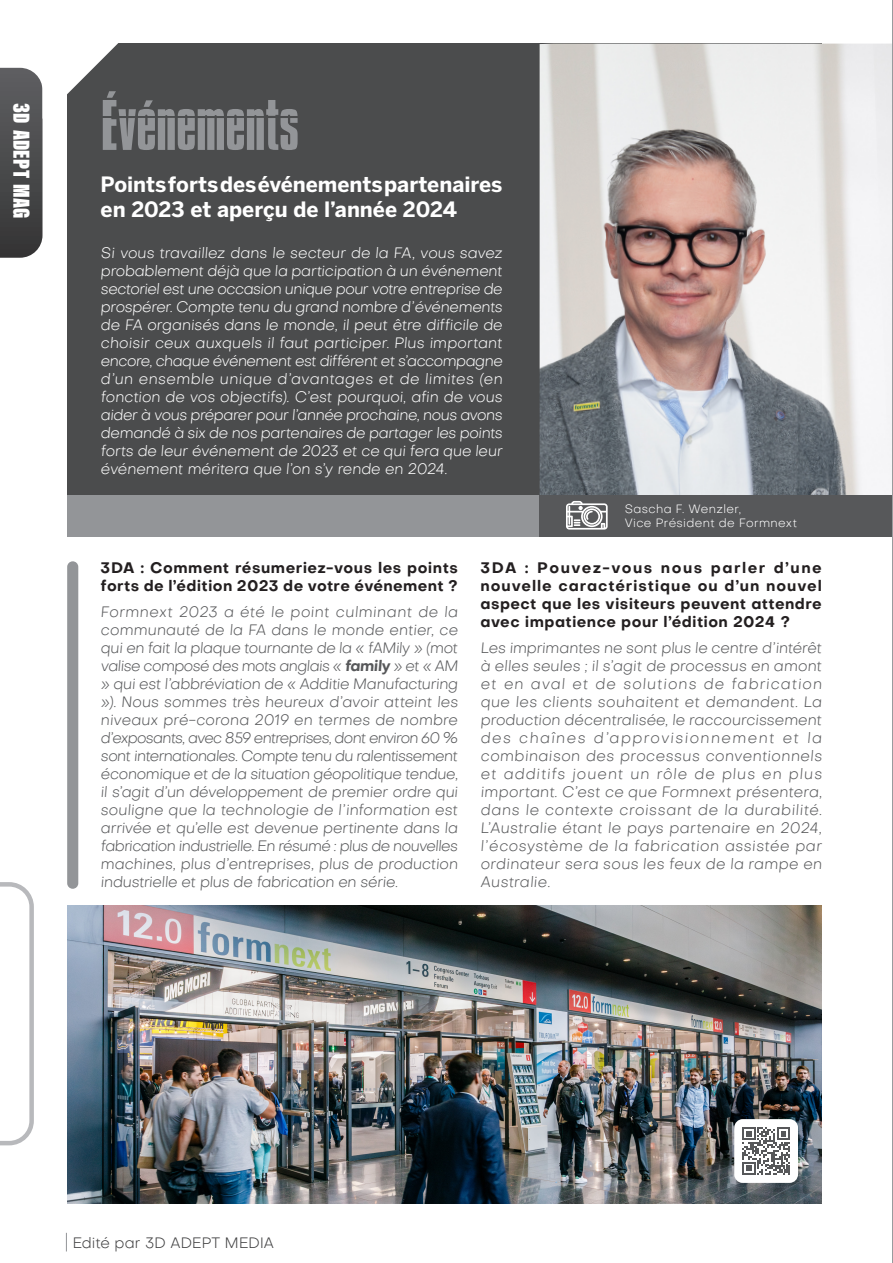
<style>
.page{position:relative;width:893px;height:1263px;background:#fff}
.page>*{position:absolute;margin:0;border:0;box-sizing:border-box;transform-origin:0 0}
.t1{font:61.5px "Impossible 0";letter-spacing:-.01em;color:#939598}
.t2{font:24px "Acumin Variable Concept";letter-spacing:-.215em;color:#fff}
.t3{font:700 21px/25.2px "Benton Sans";color:#fff}
.style_ymar_de_paragr{font:italic 300 15px/18px "Objective";letter-spacing:-.005em;color:#57585a;text-align:justify}
.style_Magazine_de_pa{font:italic 300 15px/18px "Objective";letter-spacing:-.005em;color:#fff;text-align:justify}
.style_ymar_de_paragr-2{font:700 15px/18px "Objective";letter-spacing:.025em;color:#231f20;text-align:justify}
.t4{font:300 15px "Objective";color:#3e3e3f}
.style_ymar_de_paragr-3{font:300 12px "Objective";letter-spacing:.035em;color:#fff}
.s1{font-weight:700}
</style>
<div class="page">
<svg style="left:66px;top:1233px;width:1px;height:18px"></svg>
<svg style="left:0;top:882px;width:34px;height:263px"></svg>
<div style="left:67px;top:44px;width:755px;height:493px;background:#4b4c4d"></div>
<div style="left:67px;top:495px;width:473px;height:42px;background:#939598"></div>
<svg style="left:0;top:43px;width:145px;height:215px"></svg>
<img style="left:540px;top:44px;width:352px;height:451px">
<div style="left:67px;top:561px;width:11px;height:328px;background:#939598;border-radius:6px"></div>
<hr style="left:892px;top:0;width:1px;height:1263px;background:#939598">
<img style="left:67px;top:905px;width:755px;height:298px">
<div style="left:734px;top:1119px;width:64px;height:64px;background:#fff;border-radius:9px"></div>
<svg style="left:742px;top:1127px;width:48px;height:48px"></svg>
<div style="left:540px;top:495px;width:352px;height:42px;background:#57585a"></div>
<svg style="left:566px;top:501px;width:42px;height:29px"></svg>
<h2 class="t2" style="left:38px;top:103px;width:124px;rotate:90deg">3DADEPT MAG</h2>
<p class="t1" style="left:101px;top:89px;width:200px">ÉVÉNEMENTS</p>
<p class="t3" style="left:101px;top:171px;width:403px">Points forts des événements partenaires en 2023 et aperçu de l’année 2024</p>
<p class="style_Magazine_de_pa" style="left:101px;top:243px;width:403px">Si vous travaillez dans le secteur de la FA, vous savez probablement déjà que la participation à un événement sectoriel est une occasion unique pour votre entreprise de prospérer. Compte tenu du grand nombre d’événements de FA organisés dans le monde, il peut être difficile de choisir ceux auxquels il faut participer. Plus important encore, chaque événement est différent et s’accompagne d’un ensemble unique d’avantages et de limites (en fonction de vos objectifs). C’est pourquoi, afin de vous aider à vous préparer pour l’année prochaine, nous avons demandé à six de nos partenaires de partager les points forts de leur événement de 2023 et ce qui fera que leur événement méritera que l’on s’y rende en 2024.</p>
<p class="style_ymar_de_paragr-3" style="left:625px;top:501px;width:118px">Sascha F. Wenzler,</p>
<p class="style_ymar_de_paragr-3" style="left:625px;top:515px;width:174px">Vice Président de Formnext</p>
<p class="style_ymar_de_paragr-2" style="left:101px;top:558px;width:359px">3DA : Comment résumeriez-vous les points forts de l’édition 2023 de votre événement ?</p>
<p class="style_ymar_de_paragr" style="left:101px;top:603px;width:359px">Formnext 2023 a été le point culminant de la communauté de la FA dans le monde entier, ce qui en fait la plaque tournante de la « fAMily » (mot valise composé des mots anglais « <span class="s1">family</span> » et « AM » qui est l’abbréviation de « Additie Manufacturing »). Nous sommes très heureux d’avoir atteint les niveaux pré-corona 2019 en termes de nombre d’exposants, avec 859 entreprises, dont environ 60 % sont internationales. Compte tenu du ralentissement économique et de la situation géopolitique tendue, il s’agit d’un développement de premier ordre qui souligne que la technologie de l’information est arrivée et qu’elle est devenue pertinente dans la fabrication industrielle. En résumé : plus de nouvelles machines, plus d’entreprises, plus de production industrielle et plus de fabrication en série.</p>
<p class="style_ymar_de_paragr-2" style="left:480px;top:558px;width:343px">3DA : Pouvez-vous nous parler d’une nouvelle caractéristique ou d’un nouvel aspect que les visiteurs peuvent attendre avec impatience pour l’édition 2024 ?</p>
<p class="style_ymar_de_paragr" style="left:480px;top:639px;width:343px">Les imprimantes ne sont plus le centre d’intérêt à elles seules ; il s’agit de processus en amont et en aval et de solutions de fabrication que les clients souhaitent et demandent. La production décentralisée, le raccourcissement des chaînes d’approvisionnement et la combinaison des processus conventionnels et additifs jouent un rôle de plus en plus important. C’est ce que Formnext présentera, dans le contexte croissant de la durabilité.<br>L’Australie étant le pays partenaire en 2024, l’écosystème de la fabrication assistée par ordinateur sera sous les feux de la rampe en Australie.</p>
<p class="t4" style="left:73px;top:1233px;width:203px">Edité par 3D ADEPT MEDIA</p>
</div>
